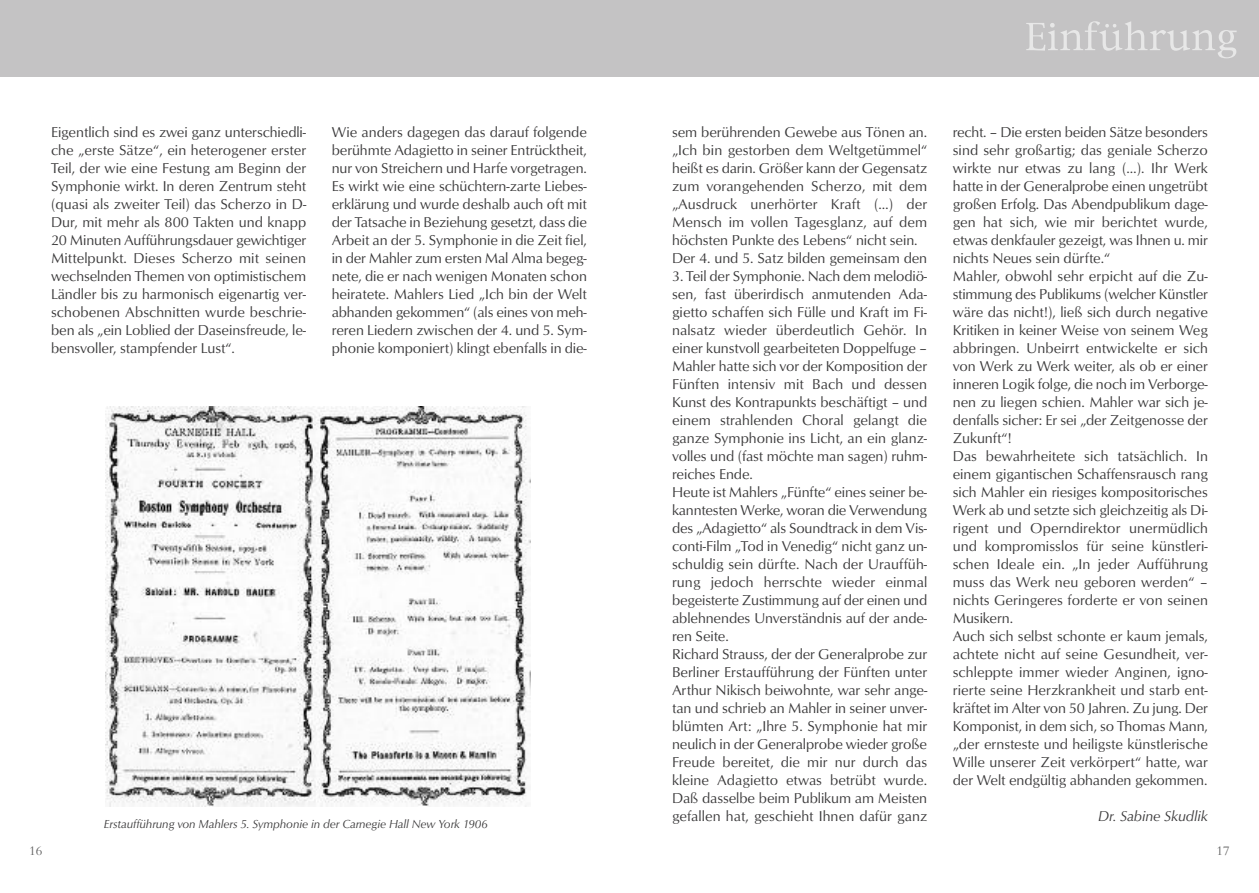
<style>
.page{position:relative;width:1259px;height:893px;background:#fff}
.page>*{position:absolute;margin:0;border:0;box-sizing:border-box;transform-origin:0 0}
.t1{font:14.7px/18px "Optus T";letter-spacing:-.005em;color:#393839}
.t2{font:italic 14.7px "Optus T";letter-spacing:-.005em;color:#393839}
.t3{font:13.5px "Bembo Std";color:#606060}
.t4{font:italic 12px "Optus T";letter-spacing:-.005em;color:#393839}
</style>
<div class="page">
<div style="left:0;top:0;width:631px;height:77px;background:#c4c3c4"></div>
<div style="left:629px;top:0;width:630px;height:77px;background:#c4c3c4"></div>
<img style="left:105px;top:407px;width:426px;height:399px">
<svg style="left:1026px;top:21px;width:118px;height:30px"></svg>
<p class="t1" style="left:51px;top:123px;width:257px;text-align:justify">Eigentlich sind es zwei ganz unterschiedli&shy;che „erste Sätze“, ein heterogener erster Teil, der wie eine Festung am Beginn der Symphonie wirkt. In deren Zentrum steht (quasi als zweiter Teil) das Scherzo in D-Dur, mit mehr als 800 Takten und knapp 20 Minuten Aufführungsdauer gewichtiger Mittelpunkt. Dieses Scherzo mit seinen wechselnden Themen von optimistischem Ländler bis zu harmonisch eigenartig ver&shy;schobenen Abschnitten wurde beschrie&shy;ben als „ein Loblied der Daseinsfreude, le&shy;bensvoller, stampfender Lust“.</p>
<p class="t1" style="left:332px;top:123px;width:257px;text-align:justify">Wie anders dagegen das darauf folgende berühmte Adagietto in seiner Entrücktheit, nur von Streichern und Harfe vorgetragen.<br>Es wirkt wie eine schüchtern-zarte Liebes&shy;erklärung und wurde deshalb auch oft mit der Tatsache in Beziehung gesetzt, dass die Arbeit an der 5. Symphonie in die Zeit fiel, in der Mahler zum ersten Mal Alma begeg&shy;nete, die er nach wenigen Monaten schon heiratete. Mahlers Lied „Ich bin der Welt abhanden gekommen“ (als eines von meh&shy;reren Liedern zwischen der 4. und 5. Sym&shy;phonie komponiert) klingt ebenfalls in die-</p>
<p class="t4" style="left:104px;top:816px;width:385px">Erstaufführung von Mahlers 5. Symphonie in der Carnegie Hall New York 1906</p>
<p class="t1" style="left:672px;top:123px;width:257px">sem berührenden Gewebe aus Tönen an. „Ich bin gestorben dem Weltgetümmel“ heißt es darin. Größer kann der Gegensatz zum vorangehenden Scherzo, mit dem „Ausdruck unerhörter Kraft (…) der Mensch im vollen Tagesglanz, auf dem höchsten Punkte des Lebens“ nicht sein.<br>Der 4. und 5. Satz bilden gemeinsam den</p>
<p class="t1" style="left:672px;top:267px;width:257px">3. Teil der Symphonie. Nach dem melodiö&shy;sen, fast überirdisch anmutenden Ada&shy;gietto schaffen sich Fülle und Kraft im Fi&shy;nalsatz wieder überdeutlich Gehör. In einer kunstvoll gearbeiteten Doppelfuge – Mahler hatte sich vor der Komposition der Fünften intensiv mit Bach und dessen Kunst des Kontrapunkts beschäftigt – und einem strahlenden Choral gelangt die ganze Symphonie ins Licht, an ein glanz&shy;volles und (fast möchte man sagen) ruhm&shy;reiches Ende.<br>Heute ist Mahlers „Fünfte“ eines seiner be&shy;kanntesten Werke, woran die Verwendung des „Adagietto“ als Soundtrack in dem Vis&shy;conti-Film „Tod in Venedig“ nicht ganz un&shy;schuldig sein dürfte. Nach der Urauffüh&shy;rung jedoch herrschte wieder einmal begeisterte Zustimmung auf der einen und ablehnendes Unverständnis auf der ande&shy;ren Seite.<br>Richard Strauss, der der Generalprobe zur Berliner Erstaufführung der Fünften unter Arthur Nikisch beiwohnte, war sehr ange&shy;tan und schrieb an Mahler in seiner unver&shy;blümten Art: „Ihre 5. Symphonie hat mir neulich in der Generalprobe wieder große Freude bereitet, die mir nur durch das kleine Adagietto etwas betrübt wurde.<br>Daß dasselbe beim Publikum am Meisten gefallen hat, geschieht Ihnen dafür ganz</p>
<p class="t1" style="left:952px;top:123px;width:257px">recht. – Die ersten beiden Sätze besonders sind sehr großartig; das geniale Scherzo wirkte nur etwas zu lang (…). Ihr Werk hatte in der Generalprobe einen ungetrübt großen Erfolg. Das Abendpublikum dage&shy;gen hat sich, wie mir berichtet wurde, etwas denkfauler gezeigt, was Ihnen u. mir nichts Neues sein dürfte.“<br>Mahler, obwohl sehr erpicht auf die Zu&shy;stimmung des Publikums (welcher Künstler wäre das nicht!), ließ sich durch negative Kritiken in keiner Weise von seinem Weg abbringen. Unbeirrt entwickelte er sich von Werk zu Werk weiter, als ob er einer inneren Logik folge, die noch im Verborge&shy;nen zu liegen schien. Mahler war sich je&shy;denfalls sicher: Er sei „der Zeitgenosse der Zukunft“!<br>Das bewahrheitete sich tatsächlich. In einem gigantischen Schaffensrausch rang sich Mahler ein riesiges kompositorisches Werk ab und setzte sich gleichzeitig als Di&shy;rigent und Operndirektor unermüdlich und kompromisslos für seine künstleri&shy;schen Ideale ein. „In jeder Aufführung muss das Werk neu geboren werden“ – nichts Geringeres forderte er von seinen Musikern.<br>Auch sich selbst schonte er kaum jemals, achtete nicht auf seine Gesundheit, ver&shy;schleppte immer wieder Anginen, igno&shy;rierte seine Herzkrankheit und starb ent&shy;kräftet im Alter von 50 Jahren. Zu jung. Der Komponist, in dem sich, so Thomas Mann, „der ernsteste und heiligste künstlerische Wille unserer Zeit verkörpert“ hatte, war der Welt endgültig abhanden gekommen.</p>
<p class="t2" style="left:1098px;top:808px;width:111px">Dr. Sabine Skudlik</p>
<p class="t3" style="left:29px;top:846px;width:15px">16</p>
<p class="t3" style="left:1216px;top:846px;width:15px">17</p>
</div>
